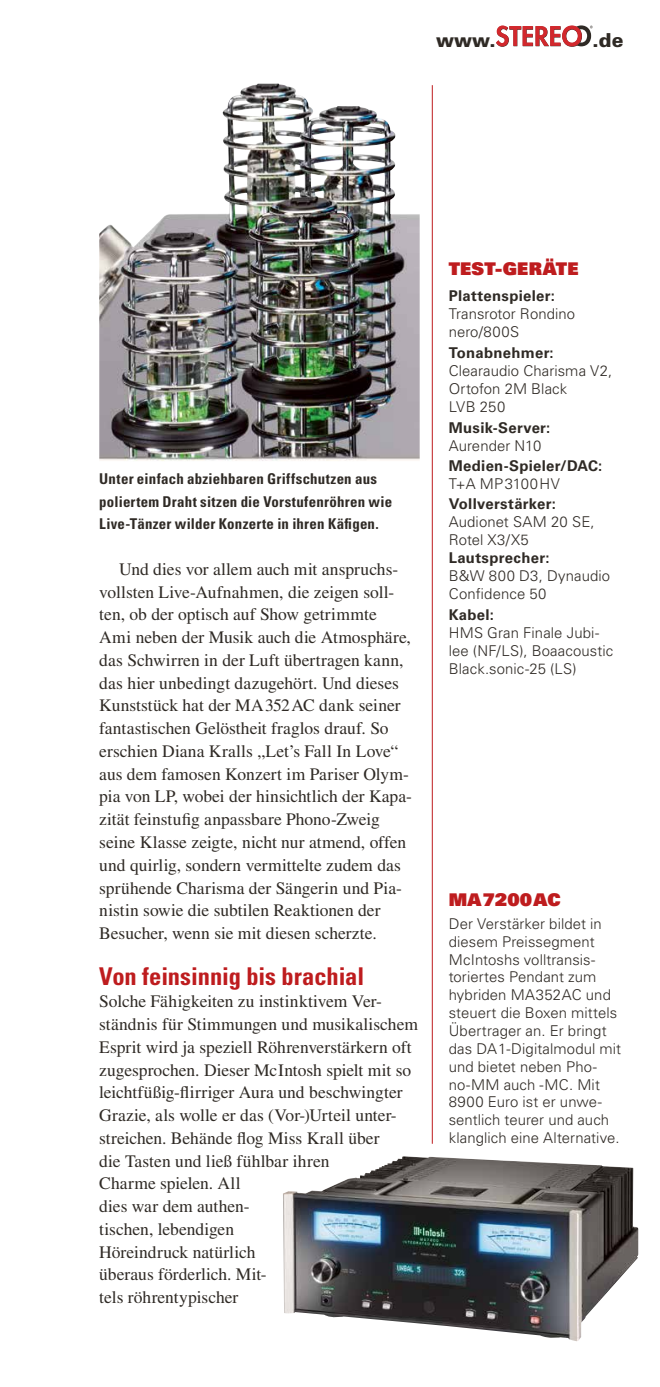
<style>
.page{position:relative;width:660px;height:1387px;background:#fff}
.page>*{position:absolute;margin:0;border:0;box-sizing:border-box;transform-origin:0 0}
.t1{font:700 condensed 24.5px "Univers LT Std";letter-spacing:-.005em;color:#be1c1e}
.t2{font:900 19.25px "Univers LT Std";color:#2f2a25}
.t3{font:17.5px/22.8px "Times LT Std";color:#2f2a25}
.t4{font:17.5px "Univers LT Std X Black";letter-spacing:.015em;color:#be1c1e}
.t5{font:300 14.88px/17.8px "Univers LT Std";letter-spacing:.005em;color:#2f2a25}
.t6{font:700 condensed 14.88px/22.8px "Univers LT Std";letter-spacing:.015em;color:#2f2a25}
.t7{font:700 14.88px "Univers LT Std";letter-spacing:.02em;color:#2f2a25}
.t8{font:300 14.88px "Univers LT Std";letter-spacing:.03em;color:#2f2a25}
</style>
<div class="page">
<hr style="left:432px;top:85px;width:1px;height:1059px;background:#be1c1e">
<img style="left:99px;top:83px;width:320px;height:378px">
<img style="left:283px;top:1156px;width:355px;height:185px">
<svg style="left:496px;top:25px;width:96px;height:22px"></svg>
<p class="t2" style="left:436px;top:28px;width:61px">www.</p>
<p class="t2" style="left:592px;top:28px;width:32px">.de</p>
<p class="t6" style="left:99px;top:467px;width:294px">Unter einfach abziehbaren Griffschutzen aus poliertem Draht sitzen die Vorstufenröhren wie<br>Live-Tänzer wilder Konzerte in ihren Käfigen.</p>
<p class="t3" style="left:99px;top:558px;width:314px;text-indent:20px">Und dies vor allem auch mit anspruchs&shy;vollsten Live-Aufnahmen, die zeigen soll&shy;ten, ob der optisch auf Show getrimmte Ami neben der Musik auch die Atmosphäre, das Schwirren in der Luft übertragen kann, das hier unbedingt dazugehört. Und dieses Kunststück hat der MA352AC dank seiner fantastischen Gelöstheit fraglos drauf. So erschien Diana Kralls „Let’s Fall In Love“ aus dem famosen Konzert im Pariser Olym&shy;pia von LP, wobei der hinsichtlich der Kapa&shy;zität feinstufig anpassbare Phono-Zweig seine Klasse zeigte, nicht nur atmend, offen und quirlig, sondern vermittelte zudem das sprühende Charisma der Sängerin und Pia&shy;nistin sowie die subtilen Reaktionen der Besucher, wenn sie mit diesen scherzte.</p>
<h1 class="t1" style="left:99px;top:961px;width:266px">Von feinsinnig bis brachial</h1>
<p class="t3" style="left:99px;top:990px;width:320px">Solche Fähigkeiten zu instinktivem Ver&shy;ständnis für Stimmungen und musikalischem Esprit wird ja speziell Röhrenverstärkern oft zugesprochen. Dieser McIntosh spielt mit so leichtfüßig-flirriger Aura und beschwingter Grazie, als wolle er das (Vor-)Urteil unter&shy;streichen. Behände flog Miss Krall über<br>die Tasten und ließ fühlbar ihren<br>Charme spielen. All<br>dies war dem authen-<br>tischen, lebendigen<br>Höreindruck natürlich<br>überaus förderlich. Mit-<br>tels röhrentypischer</p>
<p class="t4" style="left:448px;top:257px;width:131px">TEST-GERÄTE</p>
<p class="t7" style="left:448px;top:287px;width:108px">Plattenspieler:</p>
<p class="t5" style="left:448px;top:305px;width:128px">Transrotor Rondino nero/800S</p>
<p class="t7" style="left:448px;top:344px;width:106px">Tonabnehmer:</p>
<p class="t5" style="left:448px;top:362px;width:165px">Clearaudio Charisma V2,<br>Ortofon 2M Black<br>LVB 250</p>
<p class="t7" style="left:448px;top:419px;width:103px">Musik-Server:</p>
<p class="t5" style="left:448px;top:437px;width:94px">Aurender N10</p>
<p class="t7" style="left:448px;top:457px;width:155px">Medien-Spieler/DAC:</p>
<p class="t8" style="left:448px;top:475px;width:112px">T+A MP3100HV</p>
<p class="t7" style="left:448px;top:495px;width:109px">Vollverstärker:</p>
<p class="t5" style="left:448px;top:513px;width:147px">Audionet SAM 20 SE,<br>Rotel X3/X5</p>
<p class="t7" style="left:448px;top:549px;width:102px">Lautsprecher:</p>
<p class="t5" style="left:448px;top:567px;width:163px">B&amp;W 800 D3, Dynaudio<br>Confidence 50</p>
<p class="t7" style="left:448px;top:606px;width:47px">Kabel:</p>
<p class="t5" style="left:448px;top:624px;width:166px">HMS Gran Finale Jubi&shy;lee (NF/LS), Boaacoustic<br>Black.sonic-25 (LS)</p>
<p class="t4" style="left:448px;top:888px;width:113px">MA7200AC</p>
<p class="t5" style="left:448px;top:915px;width:174px">Der Verstärker bildet in diesem Preissegment<br>McIntoshs volltransis&shy;toriertes Pendant zum hybriden MA352AC und steuert die Boxen mittels<br>Übertrager an. Er bringt das DA1-Digitalmodul mit und bietet neben Pho&shy;no-MM auch -MC. Mit<br>8900 Euro ist er unwe&shy;sentlich teurer und auch klanglich eine Alternative.</p>
</div>
